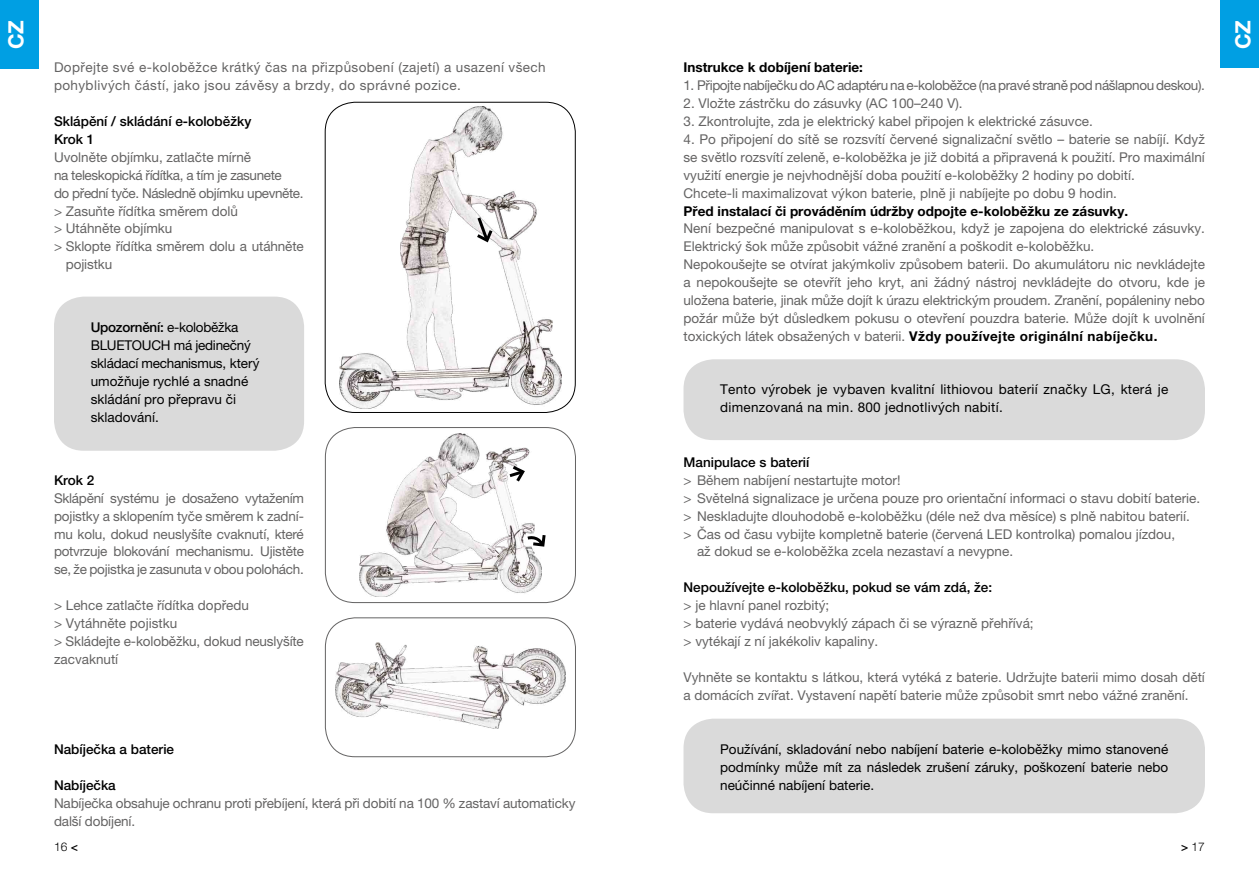
<style>
.page{position:relative;width:1259px;height:893px;background:#fff}
.page>*{position:absolute;margin:0;border:0;box-sizing:border-box;transform-origin:0 0}
.t1{font:700 21px "Helvetica Neue LT Pro";color:#fff}
.t2{font:13.5px/18px "Helvetica Neue LT Pro";color:#646363}
.t3{font:13.5px/18px "Helvetica Neue LT Pro";color:#000}
.t4{font:13.5px "Helvetica Neue LT Pro";letter-spacing:-.03em;color:#646363}
.t5{font:500 13.5px "Helvetica Neue LT Pro";color:#000}
.t6{font:13.5px/18px "Helvetica Neue LT Pro";letter-spacing:.03em;color:#646363}
.t7{font:13.5px/18px "Helvetica Neue LT Pro";letter-spacing:.02em;color:#000}
.t8{font:700 13.5px "Helvetica Neue LT Pro";color:#000}
.t9{font:300 12px "Helvetica Neue LT Pro";color:#000}
.s1{font-weight:500}
.s2{font-weight:700;color:#000}
</style>
<div class="page">
<img style="left:339px;top:106px;width:222px;height:302px">
<div style="left:325px;top:102px;width:250px;height:311px;border:1px solid #000;border-radius:30px"></div>
<img style="left:359px;top:433px;width:183px;height:164px">
<div style="left:325px;top:427px;width:250px;height:176px;border:1px solid #646363;border-radius:30px"></div>
<img style="left:335px;top:642px;width:230px;height:86px">
<div style="left:325px;top:618px;width:250px;height:139px;border:1px solid #646363;border-radius:30px"></div>
<div style="left:54px;top:297px;width:250px;height:154px;background:#dadada;border-radius:30px"></div>
<div style="left:683px;top:359px;width:522px;height:81px;background:#dadada;border-radius:30px"></div>
<div style="left:683px;top:719px;width:522px;height:94px;background:#dadada;border-radius:30px"></div>
<svg style="left:474px;top:214px;width:21px;height:30px"></svg>
<svg style="left:506px;top:463px;width:21px;height:22px"></svg>
<svg style="left:524px;top:532px;width:22px;height:16px"></svg>
<div style="left:1220px;top:0;width:39px;height:68px;background:#009fe3"></div>
<div style="left:0;top:0;width:38px;height:68px;background:#009fe3"></div>
<h1 class="t1" style="left:3px;top:49px;width:30px;rotate:-90deg">CZ</h1>
<h1 class="t1" style="left:1230px;top:49px;width:30px;rotate:-90deg">CZ</h1>
<p class="t6" style="left:54px;top:58px;width:493px">Dopřejte své e-koloběžce krátký čas na přizpůsobení (zajetí) a usazení všech pohyblivých částí, jako jsou závěsy a brzdy, do správné pozice.</p>
<p class="t5" style="left:54px;top:113px;width:199px">Sklápění / skládání e-koloběžky</p>
<p class="t5" style="left:54px;top:131px;width:42px">Krok 1</p>
<p class="t2" style="left:54px;top:148px;width:199px">Uvolněte objímku, zatlačte mírně</p>
<p class="t4" style="left:54px;top:167px;width:229px">na teleskopická řídítka, a tím je zasunete</p>
<p class="t4" style="left:54px;top:185px;width:251px">do přední tyče. Následně objímku upevněte.</p>
<p class="t2" style="left:54px;top:202px;width:185px">&gt; Zasuňte řídítka směrem dolů</p>
<p class="t2" style="left:54px;top:219px;width:120px">&gt; Utáhněte objímku</p>
<p class="t2" style="left:66px;top:237px;width:239px;text-indent:-12px">&gt; Sklopte řídítka směrem dolu a utáhněte pojistku</p>
<p class="t3" style="left:91px;top:318px;width:170px"><span class="s1">Upozornění:</span> e-koloběžka<br>BLUETOUCH má jedinečný skládací mechanismus, který umožňuje rychlé a snadné skládání pro přepravu či skladování.</p>
<p class="t5" style="left:54px;top:472px;width:42px">Krok 2</p>
<p class="t2" style="left:54px;top:489px;width:251px;text-align:justify">Sklápění systému je dosaženo vytažením pojistky a sklopením tyče směrem k zadní&shy;mu kolu, dokud neuslyšíte cvaknutí, které potvrzuje blokování mechanismu. Ujistěte se, že pojistka je zasunuta v obou polohách.</p>
<p class="t2" style="left:54px;top:596px;width:196px">&gt; Lehce zatlačte řídítka dopředu</p>
<p class="t2" style="left:54px;top:614px;width:125px">&gt; Vytáhněte pojistku</p>
<p class="t2" style="left:54px;top:632px;width:251px">&gt; Skládejte e-koloběžku, dokud neuslyšíte zacvaknutí</p>
<p class="t5" style="left:54px;top:741px;width:122px">Nabíječka a baterie</p>
<p class="t5" style="left:54px;top:777px;width:63px">Nabíječka</p>
<p class="t2" style="left:54px;top:794px;width:523px">Nabíječka obsahuje ochranu proti přebíjení, která při dobití na 100 % zastaví automaticky další dobíjení.</p>
<p class="t8" style="left:683px;top:59px;width:181px">Instrukce k dobíjení baterie:</p>
<p class="t4" style="left:683px;top:77px;width:523px">1. Připojte nabíječku do AC adaptéru na e-koloběžce (na pravé straně pod nášlapnou deskou).</p>
<p class="t2" style="left:683px;top:94px;width:281px">2. Vložte zástrčku do zásuvky (AC 100–240 V).</p>
<p class="t2" style="left:683px;top:112px;width:411px">3. Zkontrolujte, zda je elektrický kabel připojen k elektrické zásuvce.</p>
<p class="t2" style="left:683px;top:130px;width:523px;text-align:justify">4. Po připojení do sítě se rozsvítí červené signalizační světlo – baterie se nabíjí. Když se světlo rozsvítí zeleně, e-koloběžka je již dobitá a připravená k použití. Pro maximální využití energie je nejvhodnější doba použití e-koloběžky 2 hodiny po dobití.</p>
<p class="t2" style="left:683px;top:184px;width:435px">Chcete-li maximalizovat výkon baterie, plně ji nabíjejte po dobu 9 hodin.</p>
<p class="t8" style="left:683px;top:202px;width:446px">Před instalací či prováděním údržby odpojte e-koloběžku ze zásuvky.</p>
<p class="t2" style="left:683px;top:219px;width:523px">Není bezpečné manipulovat s e-koloběžkou, když je zapojena do elektrické zásuvky.<br>Elektrický šok může způsobit vážné zranění a poškodit e-koloběžku.</p>
<p class="t2" style="left:683px;top:255px;width:523px;text-align:justify">Nepokoušejte se otvírat jakýmkoliv způsobem baterii. Do akumulátoru nic nevkládejte a nepokoušejte se otevřít jeho kryt, ani žádný nástroj nevkládejte do otvoru, kde je uložena baterie, jinak může dojít k úrazu elektrickým proudem. Zranění, popáleniny nebo požár může být důsledkem pokusu o otevření pouzdra baterie. Může dojít k uvolnění toxických látek obsažených v baterii. <span class="s2">Vždy používejte originální nabíječku.</span></p>
<p class="t7" style="left:720px;top:380px;width:449px">Tento výrobek je vybaven kvalitní lithiovou baterií značky LG, která je dimenzovaná na min. 800 jednotlivých nabití.</p>
<p class="t5" style="left:683px;top:454px;width:127px">Manipulace s baterií</p>
<p class="t2" style="left:683px;top:471px;width:219px">&gt; Během nabíjení nestartujte motor!</p>
<p class="t2" style="left:683px;top:489px;width:518px">&gt; Světelná signalizace je určena pouze pro orientační informaci o stavu dobití baterie.</p>
<p class="t2" style="left:683px;top:507px;width:508px">&gt; Neskladujte dlouhodobě e-koloběžku (déle než dva měsíce) s plně nabitou baterií.</p>
<p class="t2" style="left:683px;top:524px;width:493px">&gt; Čas od času vybijte kompletně baterie (červená LED kontrolka) pomalou jízdou,</p>
<p class="t2" style="left:697px;top:542px;width:317px">až dokud se e-koloběžka zcela nezastaví a nevypne.</p>
<p class="t5" style="left:683px;top:579px;width:310px">Nepoužívejte e-koloběžku, pokud se vám zdá, že:</p>
<p class="t2" style="left:683px;top:596px;width:147px">&gt; je hlavní panel rozbitý;</p>
<p class="t2" style="left:683px;top:614px;width:352px">&gt; baterie vydává neobvyklý zápach či se výrazně přehřívá;</p>
<p class="t2" style="left:683px;top:632px;width:196px">&gt; vytékají z ní jakékoliv kapaliny.</p>
<p class="t2" style="left:683px;top:668px;width:523px">Vyhněte se kontaktu s látkou, která vytéká z baterie. Udržujte baterii mimo dosah dětí a domácích zvířat. Vystavení napětí baterie může způsobit smrt nebo vážné zranění.</p>
<p class="t3" style="left:720px;top:740px;width:449px;text-align:justify">Používání, skladování nebo nabíjení baterie e-koloběžky mimo stanovené podmínky může mít za následek zrušení záruky, poškození baterie nebo neúčinné nabíjení baterie.</p>
<p class="t9" style="left:54px;top:839px;width:25px">16 <span class="s1">&lt;</span></p>
<p class="t9" style="left:1181px;top:839px;width:25px"><span class="s1">&gt;</span> 17</p>
</div>
